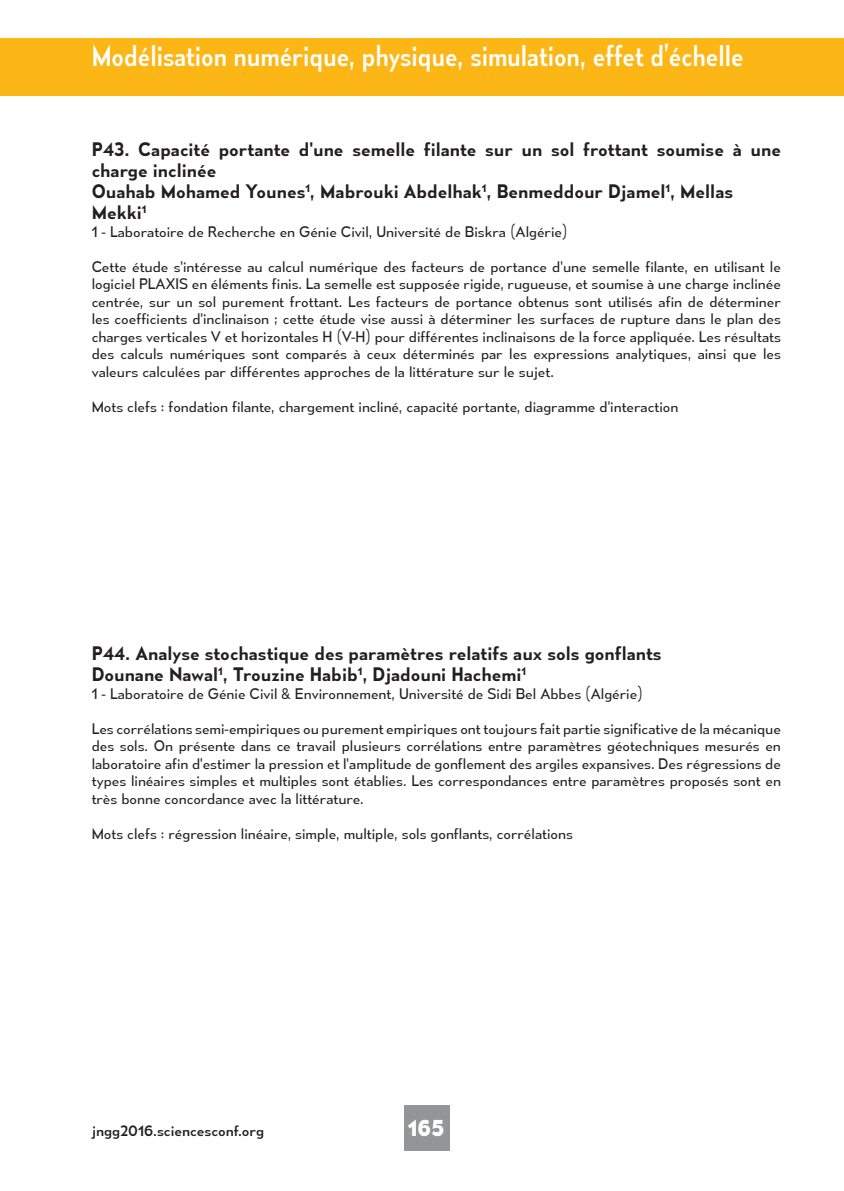
<style>
.page{position:relative;width:844px;height:1191px;background:#fff}
.page>*{position:absolute;margin:0;border:0;box-sizing:border-box;transform-origin:0 0}
.t1{font:28px "Mesmerize Sc Rg";color:#fff}
.t2{font:700 21px "Mesmerize Rg";color:#fff}
.t3{font:17.5px/21px "Mesmerize Sb";color:#231f20}
.t4{font:14px/17.5px "Mesmerize Bk";color:#231f20;text-align:justify}
.t5{font:14px "Mesmerize Rg";color:#231f20}
</style>
<div class="page">
<div style="left:0;top:39px;width:843px;height:57px;background:#fcb615"></div>
<div style="left:404px;top:1105px;width:45px;height:46px;background:#939598"></div>
<h1 class="t1" style="left:92px;top:38px;width:653px">Modélisation numérique, physique, simulation, effet d’échelle</h1>
<p class="t3" style="left:92px;top:139px;width:690px">P43. Capacité portante d'une semelle filante sur un sol frottant soumise à une charge inclinée<br>Ouahab Mohamed Younes<sup>1</sup>, Mabrouki Abdelhak<sup>1</sup>, Benmeddour Djamel<sup>1</sup>, Mellas Mekki<sup>1</sup></p>
<p class="t4" style="left:92px;top:222px;width:477px">1 - Laboratoire de Recherche en Génie Civil, Université de Biskra (Algérie)</p>
<p class="t4" style="left:92px;top:257px;width:690px">Cette étude s'intéresse au calcul numérique des facteurs de portance d'une semelle filante, en utilisant le logiciel PLAXIS en éléments finis. La semelle est supposée rigide, rugueuse, et soumise à une charge inclinée centrée, sur un sol purement frottant. Les facteurs de portance obtenus sont utilisés afin de déterminer les coefficients d'inclinaison ; cette étude vise aussi à déterminer les surfaces de rupture dans le plan des charges verticales V et horizontales H (V-H) pour différentes inclinaisons de la force appliquée. Les résultats des calculs numériques sont comparés à ceux déterminés par les expressions analytiques, ainsi que les valeurs calculées par différentes approches de la littérature sur le sujet.</p>
<p class="t4" style="left:92px;top:397px;width:588px">Mots clefs : fondation filante, chargement incliné, capacité portante, diagramme d'interaction</p>
<p class="t3" style="left:92px;top:643px;width:571px">P44. Analyse stochastique des paramètres relatifs aux sols gonflants<br>Dounane Nawal<sup>1</sup>, Trouzine Habib<sup>1</sup>, Djadouni Hachemi<sup>1</sup></p>
<p class="t4" style="left:92px;top:684px;width:552px">1 - Laboratoire de Génie Civil &amp; Environnement, Université de Sidi Bel Abbes (Algérie)</p>
<p class="t4" style="left:92px;top:719px;width:690px">Les corrélations semi-empiriques ou purement empiriques ont toujours fait partie significative de la mécanique des sols. On présente dans ce travail plusieurs corrélations entre paramètres géotechniques mesurés en laboratoire afin d'estimer la pression et l'amplitude de gonflement des argiles expansives. Des régressions de types linéaires simples et multiples sont établies. Les correspondances entre paramètres proposés sont en très bonne concordance avec la littérature.</p>
<p class="t4" style="left:92px;top:824px;width:482px">Mots clefs : régression linéaire, simple, multiple, sols gonflants, corrélations</p>
<p class="t5" style="left:92px;top:1121px;width:174px">jngg2016.sciencesconf.org</p>
<h2 class="t2" style="left:407px;top:1114px;width:38px">165</h2>
</div>
